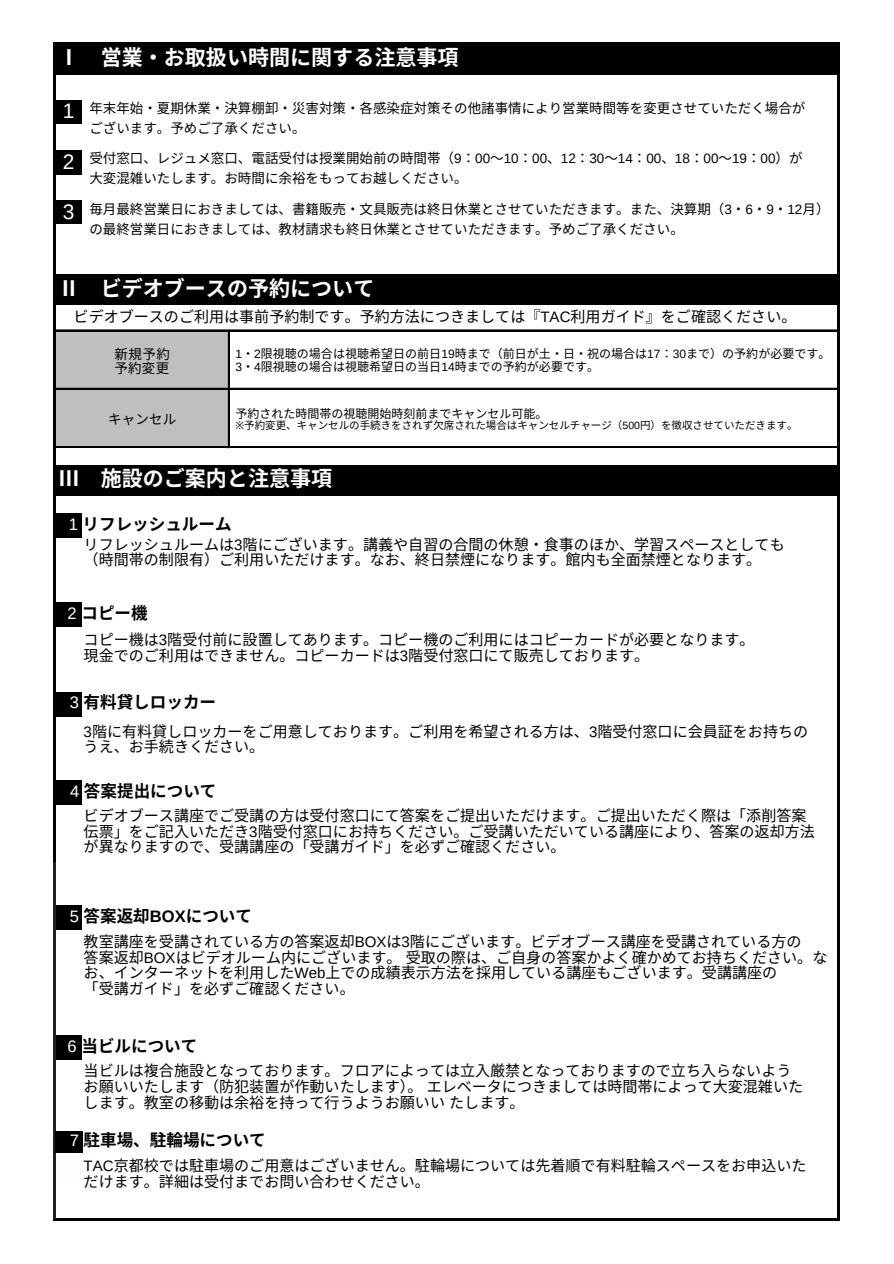
<style>
.page{position:relative;width:894px;height:1264px;background:#fff}
.page>*{position:absolute;margin:0;border:0;box-sizing:border-box;transform-origin:0 0}
.t1{font:700 21px "Noto Sans CJ Ksc";color:#fff}
.t2{font:21px "Arimo";color:#fff}
.t3{font:700 16.5px "Noto Sans CJ Ksc";color:#000}
.t4{font:15px/15.8px "Noto Sans CJ Ksc";color:#000}
.t5{font:13.5px/20.2px "Noto Sans CJ Ksc";color:#000}
.t6{font:12px/13px "Noto Sans CJ Ksc";color:#000}
.t7{font:10.5px "Noto Sans CJ Ksc";color:#000}
.s1{font-family:"Arimo"}
.s2{font-family:"Noto Sans"}
.s3{font-family:"Arimo";font-weight:400;color:#fff}
</style>
<div class="page">
<div style="left:55px;top:44px;width:783px;height:30px;background:#000"></div>
<div style="left:55px;top:101px;width:27px;height:23px;background:#000"></div>
<div style="left:55px;top:150px;width:27px;height:24px;background:#000"></div>
<div style="left:55px;top:201px;width:27px;height:23px;background:#000"></div>
<div style="left:55px;top:274px;width:783px;height:30px;background:#000"></div>
<div style="left:55px;top:330px;width:174px;height:117px;background:#bfbfbf"></div>
<div style="left:55px;top:465px;width:783px;height:31px;background:#000"></div>
<div style="left:55px;top:513px;width:27px;height:24px;background:#000"></div>
<div style="left:55px;top:602px;width:27px;height:25px;background:#000"></div>
<div style="left:55px;top:692px;width:27px;height:24px;background:#000"></div>
<div style="left:55px;top:780px;width:27px;height:24px;background:#000"></div>
<div style="left:55px;top:905px;width:27px;height:24px;background:#000"></div>
<div style="left:55px;top:1035px;width:27px;height:24px;background:#000"></div>
<hr style="left:53px;top:42px;width:3px;height:1178px;background:#000">
<hr style="left:837px;top:45px;width:2px;height:1175px;background:#000">
<hr style="left:228px;top:331px;width:1px;height:117px;background:#000">
<hr style="left:56px;top:42px;width:783px;height:3px;background:#000">
<hr style="left:56px;top:329px;width:780px;height:1px;background:#000">
<hr style="left:56px;top:330px;width:781px;height:1px;background:#000">
<hr style="left:56px;top:388px;width:781px;height:1px;background:#000">
<hr style="left:56px;top:446px;width:781px;height:2px;background:#000">
<hr style="left:56px;top:1217px;width:783px;height:3px;background:#000">
<hr style="left:53px;top:862px;width:2px;height:356px;background:#231f20">
<div style="left:55px;top:1131px;width:27px;height:22px;background:#000"></div>
<h3 class="t1" style="left:59px;top:40px;width:401px">Ⅰ 営業・お取扱い時間に関する注意事項</h3>
<h1 class="t2" style="left:63px;top:99px;width:13px">1</h1>
<h3 class="t2" style="left:63px;top:150px;width:13px">2</h3>
<p class="t2" style="left:63px;top:200px;width:13px">3</p>
<p class="t5" style="left:89px;top:97px;width:717px">年末年始・夏期休業・決算棚卸・災害対策・各感染症対策その他諸事情により営業時間等を変更させていただく場合がございます。予めご了承ください。</p>
<h2 class="t5" style="left:89px;top:147px;width:714px">受付窓口、レジュメ窓口、電話受付は授業開始前の時間帯（<span class="s1">9</span>： <span class="s1">00</span>～<span class="s1">10</span>： <span class="s1">00</span>、<span class="s1">12</span>： <span class="s1">30</span>～<span class="s1">14</span>： <span class="s1">00</span>、<span class="s1">18</span>： <span class="s1">00</span>～<span class="s1">19</span>： <span class="s1">00</span>）が大変混雑いたします。お時間に余裕をもってお越しください。</h2>
<h3 class="t5" style="left:89px;top:198px;width:741px">毎月最終営業日におきましては、書籍販売・文具販売は終日休業とさせていただきます。また、決算期（<span class="s1">3</span>・<span class="s1">6</span>・<span class="s1">9</span>・<span class="s1">12</span>月）の最終営業日におきましては、教材請求も終日休業とさせていただきます。予めご了承ください。</h3>
<h3 class="t1" style="left:59px;top:272px;width:317px">Ⅱ ビデオブースの予約について</h3>
<h1 class="t4" style="left:74px;top:307px;width:724px">ビデオブースのご利用は事前予約制です。予約方法につきましては『<span class="s1">TAC</span>利用ガイド』をご確認ください。</h1>
<h3 class="t5" style="left:115px;top:345px;width:56px;line-height:14.7px">新規予約予約変更</h3>
<h3 class="t5" style="left:108px;top:408px;width:70px">キャンセル</h3>
<h3 class="t6" style="left:235px;top:346px;width:596px"><span class="s1">1</span>・<span class="s1">2</span>限視聴の場合は視聴希望日の前日 <span class="s1">19</span>時まで（前日が土・日・祝の場合は<span class="s1">17</span>： <span class="s1">30</span>まで）の予約が必要です。<br><span class="s1">3</span>・<span class="s1">4</span>限視聴の場合は視聴希望日の当日 <span class="s1">14</span>時までの予約が必要です。</h3>
<p class="t6" style="left:235px;top:406px;width:313px">予約された時間帯の視聴開始時刻前までキャンセル可能。</p>
<h3 class="t7" style="left:235px;top:417px;width:563px"><span class="s2">※</span>予約変更、キャンセルの手続きをされず欠席された場合はキャンセルチャージ（<span class="s1">500</span>円）を徴収させていただきます。</h3>
<h3 class="t1" style="left:59px;top:461px;width:275px">Ⅲ 施設のご案内と注意事項</h3>
<h4 class="t3" style="left:69px;top:510px;width:164px"><span class="s3">1</span> リフレッシュルーム</h4>
<h2 class="t4" style="left:84px;top:535px;width:702px">リフレッシュルームは<span class="s1">3</span>階にございます。講義や自習の合間の休憩・食事のほか、学習スペースとしても（時間帯の制限有）ご利用いただけます。なお、終日禁煙になります。館内も全面禁煙となります。</h2>
<p class="t3" style="left:68px;top:599px;width:81px"><span class="s3">2</span> コピー機</p>
<p class="t4" style="left:84px;top:630px;width:672px">コピー機は<span class="s1">3</span>階受付前に設置してあります。コピー機のご利用にはコピーカードが必要となります。現金でのご利用はできません。コピーカードは<span class="s1">3</span>階受付窓口にて販売しております。</p>
<p class="t3" style="left:70px;top:689px;width:148px"><span class="s3">3</span> 有料貸しロッカー</p>
<h1 class="t4" style="left:84px;top:722px;width:725px"><span class="s1">3</span>階に有料貸しロッカーをご用意しております。ご利用を希望される方は、<span class="s1">3</span>階受付窓口に会員証をお持ちのうえ、お手続きください。</h1>
<h4 class="t3" style="left:70px;top:777px;width:148px"><span class="s3">4</span> 答案提出について</h4>
<p class="t4" style="left:84px;top:806px;width:731px">ビデオブース講座でご受講の方は受付窓口にて答案をご提出いただけます。ご提出いただく際は「添削答案伝票」をご記入いただき<span class="s1">3</span>階受付窓口にお持ちください。ご受講いただいている講座により、答案の返却方法が異なりますので、受講講座の「受講ガイド」を必ずご確認ください。</p>
<h4 class="t3" style="left:70px;top:903px;width:184px"><span class="s3">5</span> 答案返却<span class="s1">BOX</span>について</h4>
<h4 class="t4" style="left:84px;top:932px;width:745px">教室講座を受講されている方の答案返却<span class="s1">BOX</span>は<span class="s1">3</span>階にございます。ビデオブース講座を受講されている方の<br>答案返却<span class="s1">BOX</span>はビデオルーム内にございます。受取の際は、ご自身の答案かよく確かめてお持ちください。なお、インターネットを利用した<span class="s1">Web</span>上での成績表示方法を採用している講座もございます。受講講座の<br>「受講ガイド」を必ずご確認ください。</h4>
<p class="t3" style="left:68px;top:1032px;width:131px"><span class="s3">6</span> 当ビルについて</p>
<h5 class="t4" style="left:84px;top:1061px;width:720px">当ビルは複合施設となっております。フロアによっては立入厳禁となっておりますので立ち入らないようお願いいたします（防犯装置が作動いたします）。エレベータにつきましては時間帯によって大変混雑いたします。教室の移動は余裕を持って行うようお願いいたします。</h5>
<h3 class="t3" style="left:70px;top:1126px;width:197px"><span class="s3">7</span> 駐車場、駐輪場について</h3>
<h4 class="t4" style="left:84px;top:1156px;width:724px"><span class="s1">TAC</span>京都校では駐車場のご用意はございません。駐輪場については先着順で有料駐輪スペースをお申込いただけます。詳細は受付までお問い合わせください。</h4>
</div>
